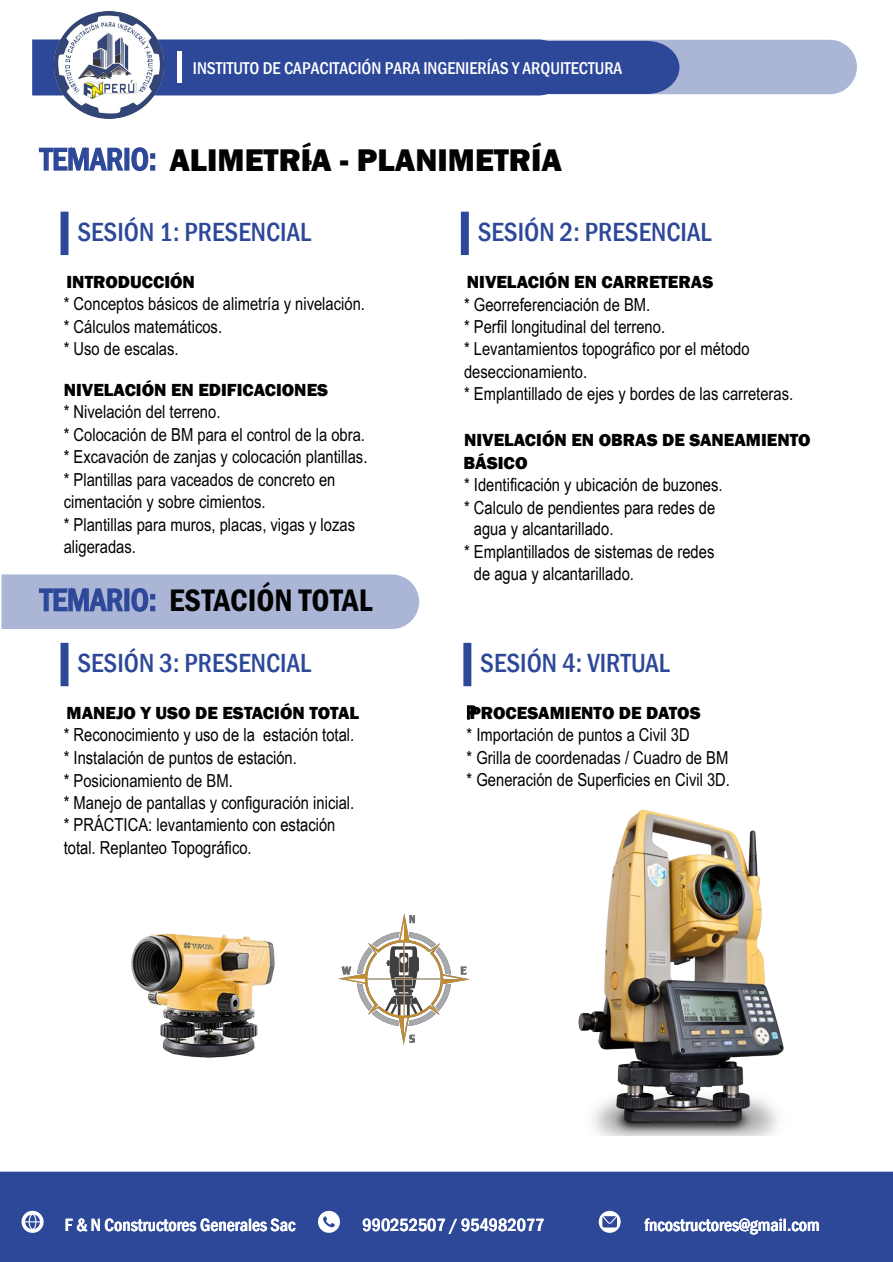
<style>
.page{position:relative;width:893px;height:1262px;background:#fff}
.page>*{position:absolute;margin:0;border:0;box-sizing:border-box;transform-origin:0 0}
.t1{font:800 32.25px "Franklin Gothic";color:#020202}
.t2{font:600 condensed 32.25px "Franklin Gothic";color:#020202}
.t3{font:27px "Franklin Gothic Medium Cond";color:#2d4899}
.t4{font:500 condensed 18.15px "Franklin Gothic";color:#fff}
.t5{font:18px/22.5px "Arial Narrow";color:#000}
.t6{font:800 18px/22.5px "Franklin Gothic";color:#000}
.t7{font:17.55px "Franklin Gothic Medium Cond";color:#fff}
.s1{font-family:"Franklin Gothic Medium Cond";font-weight:400;color:#2d4899}
.s2{font-family:"Franklin Gothic Medium Cond";font-weight:400;font-stretch:normal;color:#2d4899}
</style>
<div class="page">
<div style="left:0;top:1171px;width:893px;height:91px;background:#2d4899"></div>
<svg style="left:22px;top:1210px;width:22px;height:22px"></svg>
<svg style="left:25px;top:1214px;width:15px;height:15px"></svg>
<svg style="left:598px;top:1210px;width:22px;height:22px"></svg>
<svg style="left:602px;top:1216px;width:15px;height:11px"></svg>
<div style="left:318px;top:1210px;width:22px;height:22px;background:#fff;border-radius:50%"></div>
<svg style="left:323px;top:1216px;width:12px;height:11px"></svg>
<svg style="left:38px;top:146px;width:274px;height:25px"></svg>
<div style="left:303px;top:160px;width:8px;height:5px;border:2px solid #020202"></div>
<svg style="left:1px;top:574px;width:418px;height:55px;background:#a6b1d4"></svg>
<div style="left:61px;top:212px;width:7px;height:43px;background:#2d4899"></div>
<div style="left:61px;top:643px;width:7px;height:43px;background:#2d4899"></div>
<div style="left:463px;top:643px;width:8px;height:43px;background:#2d4899;border:3px solid #2d4899"></div>
<svg style="left:467px;top:705px;width:10px;height:15px"></svg>
<div style="left:461px;top:212px;width:8px;height:43px;background:#2d4899;border:3px solid #2d4899"></div>
<svg style="left:32px;top:39px;width:824px;height:57px;background:#5369ab"></svg>
<img style="left:131px;top:933px;width:144px;height:125px">
<img style="left:578px;top:809px;width:206px;height:326px">
<img style="left:338px;top:913px;width:132px;height:132px">
<img style="left:54px;top:11px;width:110px;height:108px">
<p class="t7" style="left:193px;top:56px;width:431px">INSTITUTO DE CAPACITACIÓN PARA INGENIERÍAS Y ARQUITECTURA</p>
<h1 class="t1" style="left:40px;top:139px;width:523px"><span class="s1">TEMARIO:</span> ALIMETRÍA - PLANIMETRÍA</h1>
<h2 class="t3" style="left:77px;top:214px;width:235px">SESIÓN 1: PRESENCIAL</h2>
<p class="t6" style="left:67px;top:270px;width:130px">INTRODUCCIÓN</p>
<p class="t5" style="left:64px;top:294px;width:303px">* Conceptos básicos de alimetría y nivelación. * Cálculos matemáticos.<br>* Uso de escalas.</p>
<p class="t6" style="left:64px;top:378px;width:266px">NIVELACIÓN EN EDIFICACIONES</p>
<p class="t5" style="left:64px;top:402px;width:305px">* Nivelación del terreno.<br>* Colocación de BM para el control de la obra. * Excavación de zanjas y colocación plantillas. * Plantillas para vaceados de concreto en cimentación y sobre cimientos.<br>* Plantillas para muros, placas, vigas y lozas aligeradas.</p>
<h1 class="t2" style="left:40px;top:588px;width:334px"><span class="s2">TEMARIO:</span> ESTACIÓN TOTAL</h1>
<h2 class="t3" style="left:77px;top:645px;width:235px">SESIÓN 3: PRESENCIAL</h2>
<p class="t6" style="left:67px;top:701px;width:294px">MANEJO Y USO DE ESTACIÓN TOTAL</p>
<p class="t5" style="left:64px;top:725px;width:292px">* Reconocimiento y uso de la estación total. * Instalación de puntos de estación.<br>* Posicionamiento de BM.<br>* Manejo de pantallas y configuración inicial. * PRÁCTICA: levantamiento con estación total. Replanteo Topográfico.</p>
<h2 class="t3" style="left:477px;top:214px;width:235px">SESIÓN 2: PRESENCIAL</h2>
<p class="t6" style="left:467px;top:270px;width:248px">NIVELACIÓN EN CARRETERAS</p>
<p class="t5" style="left:464px;top:295px;width:330px">* Georreferenciación de BM.<br>* Perfil longitudinal del terreno.<br>* Levantamientos topográfico por el método deseccionamiento.<br>* Emplantillado de ejes y bordes de las carreteras.</p>
<p class="t6" style="left:463px;top:429px;width:349px">NIVELACIÓN EN OBRAS DE SANEAMIENTO<br>BÁSICO</p>
<p class="t5" style="left:464px;top:475px;width:260px">* Identificación y ubicación de buzones.</p>
<p class="t5" style="left:464px;top:498px;width:253px">* Calculo de pendientes para redes de</p>
<p class="t5" style="left:474px;top:517px;width:141px">agua y alcantarillado.</p>
<p class="t5" style="left:464px;top:542px;width:252px">* Emplantillados de sistemas de redes</p>
<p class="t5" style="left:474px;top:561px;width:162px">de agua y alcantarillado.</p>
<h2 class="t3" style="left:480px;top:645px;width:191px">SESIÓN 4: VIRTUAL</h2>
<p class="t6" style="left:469px;top:701px;width:233px">PROCESAMIENTO DE DATOS</p>
<p class="t5" style="left:466px;top:725px;width:265px">* Importación de puntos a Civil 3D<br>* Grilla de coordenadas / Cuadro de BM * Generación de Superficies en Civil 3D.</p>
<p class="t4" style="left:65px;top:1213px;width:232px">F &amp; N Constructores Generales Sac</p>
<p class="t4" style="left:362px;top:1213px;width:183px">990252507 / 954982077</p>
<p class="t4" style="left:644px;top:1213px;width:177px">fncostructores@gmail.com</p>
</div>
